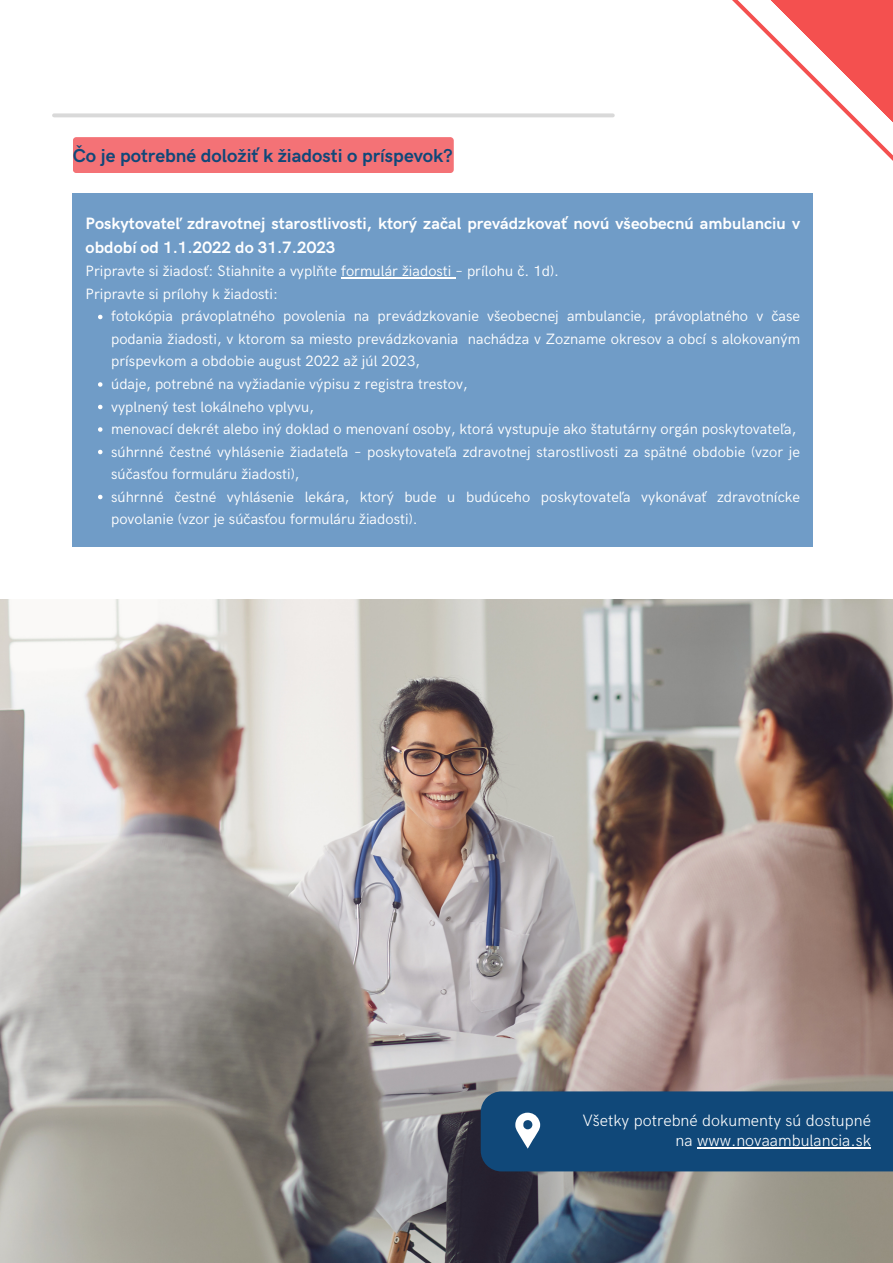
<style>
.page{position:relative;width:893px;height:1263px;background:#fff}
.page>*{position:absolute;margin:0;border:0;box-sizing:border-box;transform-origin:0 0}
.t1{font:700 18.75px "HK Grotesk";color:#104879}
.t2{font:700 16.5px/24.2px "HK Grotesk";letter-spacing:.005em;color:#fff}
.t3{font:300 16.5px/19.6px "HK Grotesk";color:#fff;text-align:right}
.t4{font:15px/22.5px "HK Grotesk";color:#fff}
</style>
<div class="page">
<svg style="left:54px;top:113px;width:505px;height:4px;background:#ddd"></svg>
<div style="left:73px;top:137px;width:381px;height:36px;background:#f47276;border-radius:3px"></div>
<svg style="left:559px;top:0;width:334px;height:161px"></svg>
<img style="left:0;top:600px;width:893px;height:663px">
<div style="left:73px;top:193px;width:740px;height:353px;background:#709cc7"></div>
<div style="left:481px;top:1091px;width:412px;height:80px;background:#104879"></div>
<svg style="left:98px;top:315px;width:4px;height:4px"></svg>
<svg style="left:98px;top:382px;width:4px;height:5px"></svg>
<svg style="left:98px;top:405px;width:4px;height:4px"></svg>
<svg style="left:98px;top:427px;width:4px;height:5px"></svg>
<svg style="left:98px;top:450px;width:4px;height:4px"></svg>
<svg style="left:98px;top:495px;width:4px;height:4px"></svg>
<hr style="left:341px;top:278px;width:114px;height:1px;background:#fff">
<hr style="left:697px;top:1147px;width:174px;height:1px;background:#fff">
<p class="t1" style="left:73px;top:146px;width:381px">Čo je potrebné doložiť k žiadosti o príspevok?</p>
<p class="t2" style="left:86px;top:212px;width:716px">Poskytovateľ zdravotnej starostlivosti, ktorý začal prevádzkovať novú všeobecnú ambulanciu v období od 1.1.2022 do 31.7.2023</p>
<p class="t4" style="left:86px;top:261px;width:475px">Pripravte si žiadosť: Stiahnite a vyplňte formulár žiadosti – prílohu č. 1d).</p>
<p class="t4" style="left:86px;top:283px;width:194px">Pripravte si prílohy k žiadosti:</p>
<p class="t4" style="left:111px;top:306px;width:690px;text-align:justify">fotokópia právoplatného povolenia na prevádzkovanie všeobecnej ambulancie, právoplatného v čase podania žiadosti, v ktorom sa miesto prevádzkovania nachádza v Zozname okresov a obcí s alokovaným príspevkom a obdobie august 2022 až júl 2023,</p>
<p class="t4" style="left:111px;top:373px;width:358px">údaje, potrebné na vyžiadanie výpisu z registra trestov,</p>
<p class="t4" style="left:111px;top:396px;width:204px">vyplnený test lokálneho vplyvu,</p>
<p class="t4" style="left:111px;top:418px;width:686px">menovací dekrét alebo iný doklad o menovaní osoby, ktorá vystupuje ako štatutárny orgán poskytovateľa,</p>
<p class="t4" style="left:111px;top:441px;width:690px">súhrnné čestné vyhlásenie žiadateľa – poskytovateľa zdravotnej starostlivosti za spätné obdobie (vzor je súčasťou formuláru žiadosti),</p>
<p class="t4" style="left:111px;top:486px;width:690px">súhrnné čestné vyhlásenie lekára, ktorý bude u budúceho poskytovateľa vykonávať zdravotnícke povolanie (vzor je súčasťou formuláru žiadosti).</p>
<p class="t3" style="left:582px;top:1111px;width:290px">Všetky potrebné dokumenty sú dostupné na www.novaambulancia.sk</p>
</div>
